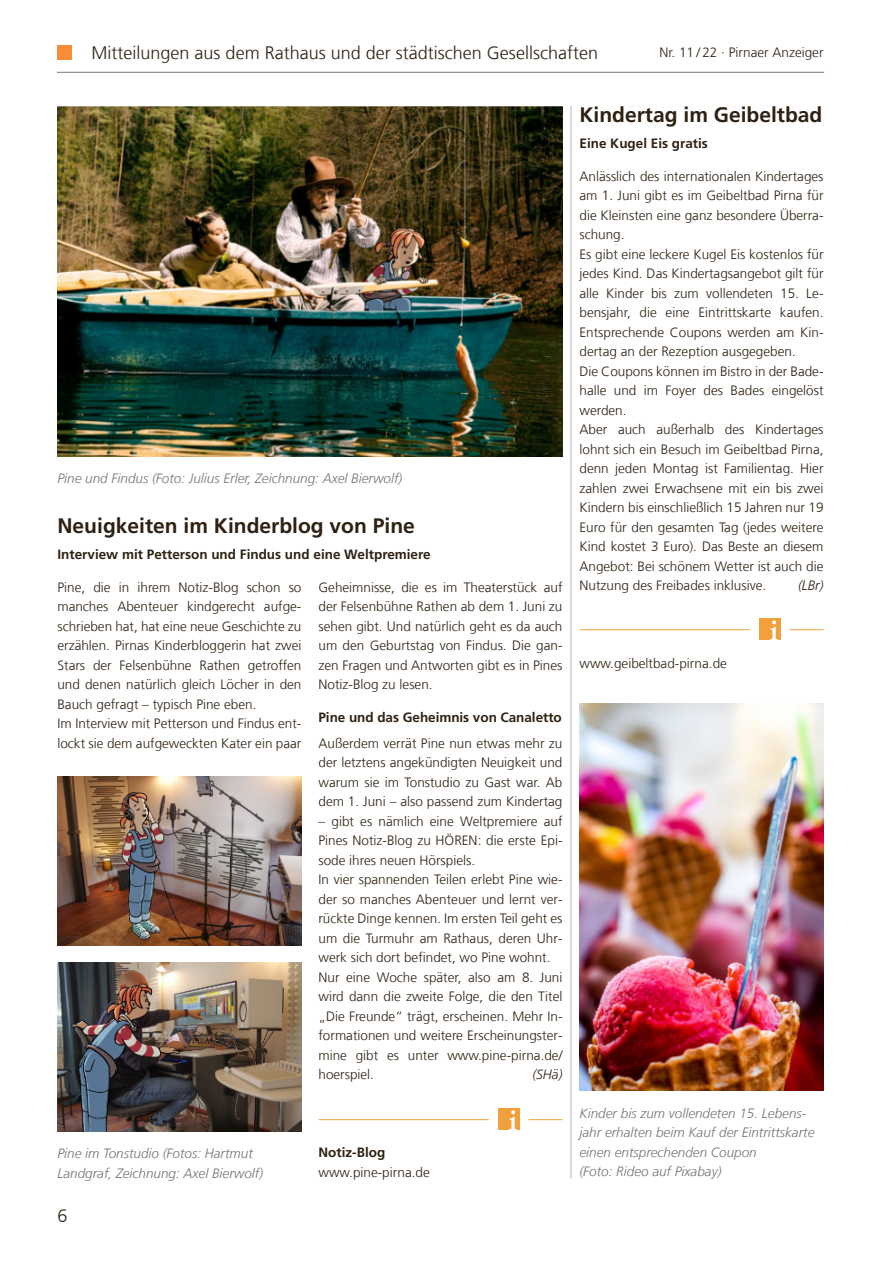
<style>
.page{position:relative;width:881px;height:1263px;background:#fff}
.page>*{position:absolute;margin:0;border:0;box-sizing:border-box;transform-origin:0 0}
.t1{font:700 21px "Frutiger LT Com";color:#2e2113}
.t2{font:300 18px "Frutiger LT Com";color:#2e2113}
.t3{font:300 13.5px/19.5px "Frutiger LT Com";color:#2e2113}
.t4{font:italic 300 13.5px/19.5px "Frutiger LT Com";color:#787370}
.t5{font:700 13.5px "Frutiger LT Com";color:#2e2113}
.t6{font:italic 300 13.5px "Frutiger LT Com";color:#2e2113}
</style>
<div class="page">
<div style="left:57px;top:45px;width:15px;height:15px;background:#f98c37"></div>
<hr style="left:57px;top:72px;width:766px;height:1px;background:#787370">
<hr style="left:318px;top:1119px;width:170px;height:1px;background:#f2a03b">
<hr style="left:528px;top:1119px;width:34px;height:1px;background:#f2a03b">
<div style="left:498px;top:1109px;width:21px;height:21px;background:#f2a03b"></div>
<svg style="left:509px;top:1110px;width:7px;height:20px"></svg>
<img style="left:57px;top:106px;width:505px;height:350px">
<img style="left:57px;top:962px;width:244px;height:169px">
<img style="left:57px;top:776px;width:244px;height:169px">
<img style="left:579px;top:704px;width:244px;height:387px">
<hr style="left:570px;top:106px;width:1px;height:1072px;background:#b7b5b4">
<hr style="left:579px;top:629px;width:170px;height:1px;background:#f2a03b">
<hr style="left:789px;top:629px;width:34px;height:1px;background:#f2a03b">
<div style="left:759px;top:619px;width:21px;height:21px;background:#f2a03b"></div>
<svg style="left:770px;top:620px;width:7px;height:20px"></svg>
<h2 class="t2" style="left:91px;top:46px;width:508px">Mitteilungen aus dem Rathaus und der städtischen Gesellschaften</h2>
<p class="t3" style="left:659px;top:44px;width:166px">Nr. 11 / 22 · Pirnaer Anzeiger</p>
<p class="t4" style="left:57px;top:470px;width:346px">Pine und Findus (Foto: Julius Erler, Zeichnung: Axel Bierwolf)</p>
<h1 class="t1" style="left:57px;top:518px;width:359px">Neuigkeiten im Kinderblog von Pine</h1>
<p class="t5" style="left:57px;top:549px;width:374px">Interview mit Petterson und Findus und eine Weltpremiere</p>
<p class="t3" style="left:57px;top:578px;width:245px">Pine, die in ihrem Notiz-Blog schon so manches Abenteuer kindgerecht aufge&shy;schrieben hat, hat eine neue Geschichte zu erzählen. Pirnas Kinderbloggerin hat zwei Stars der Felsenbühne Rathen getroffen und denen natürlich gleich Löcher in den Bauch gefragt – typisch Pine eben.<br>Im Interview mit Petterson und Findus ent&shy;lockt sie dem aufgeweckten Kater ein paar</p>
<p class="t3" style="left:318px;top:578px;width:245px;text-align:justify">Geheimnisse, die es im Theaterstück auf der Felsenbühne Rathen ab dem 1. Juni zu sehen gibt. Und natürlich geht es da auch um den Geburtstag von Findus. Die gan&shy;zen Fragen und Antworten gibt es in Pines Notiz-Blog zu lesen.</p>
<p class="t5" style="left:318px;top:712px;width:245px">Pine und das Geheimnis von Canaletto</p>
<p class="t3" style="left:318px;top:735px;width:245px;text-align:justify">Außerdem verrät Pine nun etwas mehr zu der letztens angekündigten Neuigkeit und warum sie im Tonstudio zu Gast war. Ab dem 1. Juni – also passend zum Kindertag</p>
<p class="t3" style="left:318px;top:813px;width:245px">– gibt es nämlich eine Weltpremiere auf Pines Notiz-Blog zu HÖREN: die erste Epi&shy;sode ihres neuen Hörspiels.<br>In vier spannenden Teilen erlebt Pine wie&shy;der so manches Abenteuer und lernt ver&shy;rückte Dinge kennen. Im ersten Teil geht es um die Turmuhr am Rathaus, deren Uhr&shy;werk sich dort befindet, wo Pine wohnt.<br>Nur eine Woche später, also am 8. Juni wird dann die zweite Folge, die den Titel „Die Freunde“ trägt, erscheinen. Mehr In&shy;formationen und weitere Erscheinungster&shy;mine gibt es unter www.pine-pirna.de/ hoerspiel.</p>
<p class="t6" style="left:532px;top:1069px;width:32px">(SHä)</p>
<p class="t4" style="left:57px;top:1145px;width:207px">Pine im Tonstudio (Fotos: Hartmut<br>Landgraf, Zeichnung: Axel Bierwolf)</p>
<h2 class="t2" style="left:57px;top:1209px;width:12px">6</h2>
<p class="t5" style="left:318px;top:1147px;width:68px">Notiz-Blog</p>
<p class="t3" style="left:318px;top:1164px;width:113px">www.pine-pirna.de</p>
<h1 class="t1" style="left:579px;top:106px;width:244px">Kindertag im Geibeltbad</h1>
<p class="t5" style="left:579px;top:138px;width:130px">Eine Kugel Eis gratis</p>
<p class="t3" style="left:579px;top:167px;width:245px">Anlässlich des internationalen Kindertages am 1. Juni gibt es im Geibeltbad Pirna für die Kleinsten eine ganz besondere Überra&shy;schung.<br>Es gibt eine leckere Kugel Eis kostenlos für jedes Kind. Das Kindertagsangebot gilt für alle Kinder bis zum vollendeten 15. Le&shy;bensjahr, die eine Eintrittskarte kaufen.<br>Entsprechende Coupons werden am Kin&shy;dertag an der Rezeption ausgegeben.<br>Die Coupons können im Bistro in der Bade&shy;halle und im Foyer des Bades eingelöst werden.<br>Aber auch außerhalb des Kindertages lohnt sich ein Besuch im Geibeltbad Pirna, denn jeden Montag ist Familientag. Hier zahlen zwei Erwachsene mit ein bis zwei Kindern bis einschließlich 15 Jahren nur 19<br>Euro für den gesamten Tag (jedes weitere Kind kostet 3 Euro). Das Beste an diesem Angebot: Bei schönem Wetter ist auch die Nutzung des Freibades inklusive.</p>
<p class="t6" style="left:797px;top:580px;width:27px">(LBr)</p>
<p class="t3" style="left:579px;top:655px;width:149px">www.geibeltbad-pirna.de</p>
<p class="t4" style="left:579px;top:1105px;width:236px">Kinder bis zum vollendeten 15. Lebens&shy;jahr erhalten beim Kauf der Eintrittskarte einen entsprechenden Coupon<br>(Foto: Rideo auf Pixabay)</p>
</div>
